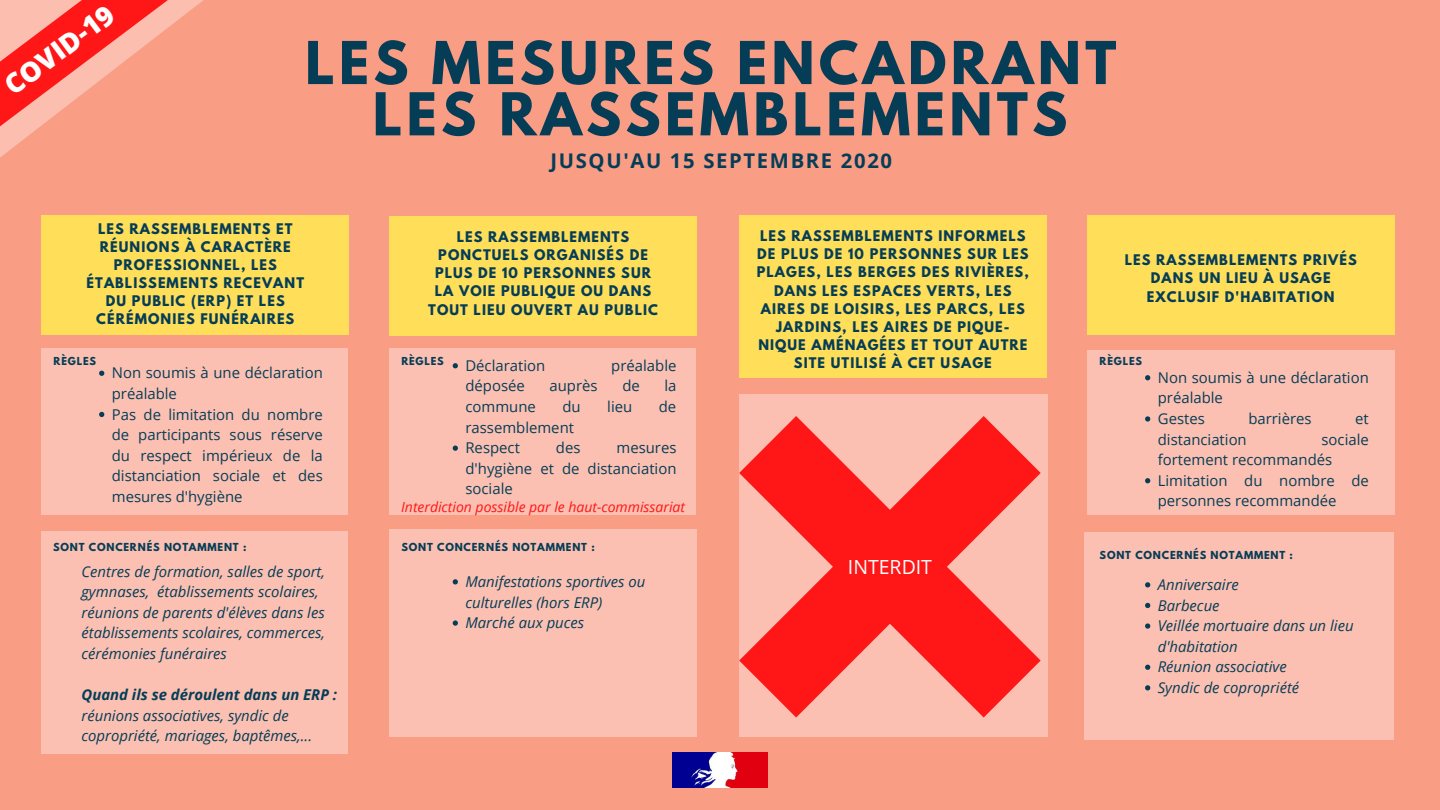
<style>
.page{position:relative;width:1440px;height:810px;background:#f99d85}
.page>*{position:absolute;margin:0;border:0;box-sizing:border-box;transform-origin:0 0}
.t1{font:700 52.3px/51.3px "League Spartan";letter-spacing:.08em;color:#053d57;text-align:center}
.t2{font:800 27.4px "Open Sans";color:#fff}
.t3{font:700 20.3px "Open Sans";letter-spacing:.08em;color:#053d57}
.t4{font:19.5px "Open Sans";color:#fff}
.t5{font:14.9px/20.6px "Open Sans";color:#053d57}
.t6{font:italic 14.9px/20.6px "Open Sans";color:#053d57}
.t7{font:italic 700 14.9px "Open Sans";color:#053d57}
.t8{font:italic 14px "Open Sans";color:#ff1616}
.t9{font:700 13px/18.2px "League Spartan";letter-spacing:.08em;color:#053d57;text-align:center}
.t10{font:700 9.8px "League Spartan";letter-spacing:.08em;color:#053d57}
</style>
<div class="page">
<svg style="left:0;top:0;width:203px;height:265px"></svg>
<img style="left:673px;top:753px;width:94px;height:34px">
<div style="left:41px;top:348px;width:307px;height:166px;background:#fbc0b1"></div>
<div style="left:42px;top:215px;width:307px;height:120px;background:#ffde59"></div>
<div style="left:389px;top:348px;width:307px;height:166px;background:#fbc0b1"></div>
<div style="left:389px;top:216px;width:308px;height:119px;background:#ffde59"></div>
<div style="left:739px;top:394px;width:308px;height:343px;background:#fbc0b1"></div>
<div style="left:739px;top:215px;width:307px;height:162px;background:#ffde59"></div>
<div style="left:1087px;top:350px;width:308px;height:164px;background:#fbc0b1"></div>
<div style="left:1085px;top:532px;width:309px;height:208px;background:#fbc0b1"></div>
<div style="left:1087px;top:215px;width:308px;height:120px;background:#ffde59"></div>
<div style="left:42px;top:531px;width:306px;height:222px;background:#fbc0b1"></div>
<div style="left:389px;top:529px;width:308px;height:208px;background:#fbc0b1"></div>
<svg style="left:739px;top:416px;width:302px;height:302px;fill:#ff1616"></svg>
<svg style="left:1145px;top:375px;width:5px;height:5px"></svg>
<svg style="left:1145px;top:416px;width:5px;height:6px"></svg>
<svg style="left:1145px;top:478px;width:5px;height:5px"></svg>
<svg style="left:1145px;top:582px;width:5px;height:5px"></svg>
<svg style="left:1145px;top:603px;width:5px;height:5px"></svg>
<svg style="left:1145px;top:623px;width:5px;height:6px"></svg>
<svg style="left:1145px;top:665px;width:5px;height:5px"></svg>
<svg style="left:1145px;top:685px;width:5px;height:5px"></svg>
<svg style="left:99px;top:371px;width:5px;height:5px"></svg>
<svg style="left:99px;top:412px;width:5px;height:5px"></svg>
<svg style="left:453px;top:363px;width:5px;height:5px"></svg>
<svg style="left:453px;top:446px;width:5px;height:5px"></svg>
<svg style="left:453px;top:579px;width:5px;height:5px"></svg>
<svg style="left:453px;top:620px;width:5px;height:6px"></svg>
<h2 class="t2" style="left:-4px;top:73px;width:130px;rotate:-37deg">COVID-19</h2>
<h1 class="t1" style="left:305px;top:44px;width:813px">LES MESURES ENCADRANT<br>LES RASSEMBLEMENTS</h1>
<h3 class="t3" style="left:550px;top:147px;width:343px">JUSQU'AU 15 SEPTEMBRE 2020</h3>
<p class="t9" style="left:87px;top:221px;width:219px">LES RASSEMBLEMENTS ET<br>RÉUNIONS À CARACTÈRE<br>PROFESSIONNEL, LES<br>ÉTABLISSEMENTS RECEVANT<br>DU PUBLIC (ERP) ET LES<br>CÉRÉMONIES FUNÉRAIRES</p>
<p class="t9" style="left:428px;top:229px;width:231px">LES RASSEMBLEMENTS<br>PONCTUELS ORGANISÉS DE<br>PLUS DE 10 PERSONNES SUR<br>LA VOIE PUBLIQUE OU DANS<br>TOUT LIEU OUVERT AU PUBLIC</p>
<p class="t9" style="left:757px;top:229px;width:274px">LES RASSEMBLEMENTS INFORMELS<br>DE PLUS DE 10 PERSONNES SUR LES<br>PLAGES, LES BERGES DES RIVIÈRES,<br>DANS LES ESPACES VERTS, LES<br>AIRES DE LOISIRS, LES PARCS, LES<br>JARDINS, LES AIRES DE PIQUE-<br>NIQUE AMÉNAGÉES ET TOUT AUTRE<br>SITE UTILISÉ À CET USAGE</p>
<p class="t9" style="left:1125px;top:253px;width:234px">LES RASSEMBLEMENTS PRIVÉS<br>DANS UN LIEU À USAGE<br>EXCLUSIF D'HABITATION</p>
<p class="t10" style="left:54px;top:356px;width:44px">RÈGLES</p>
<p class="t10" style="left:401px;top:356px;width:44px">RÈGLES</p>
<p class="t10" style="left:1100px;top:356px;width:44px">RÈGLES</p>
<p class="t5" style="left:465px;top:355px;width:81px">Déclaration</p>
<p class="t5" style="left:611px;top:355px;width:67px">préalable</p>
<p class="t5" style="left:465px;top:375px;width:61px">déposée</p>
<p class="t5" style="left:550px;top:375px;width:50px">auprès</p>
<p class="t5" style="left:622px;top:375px;width:19px">de</p>
<p class="t5" style="left:665px;top:375px;width:14px">la</p>
<p class="t5" style="left:465px;top:396px;width:72px">commune</p>
<p class="t5" style="left:562px;top:396px;width:20px">du</p>
<p class="t5" style="left:607px;top:396px;width:27px">lieu</p>
<p class="t5" style="left:659px;top:396px;width:19px">de</p>
<p class="t5" style="left:465px;top:417px;width:110px">rassemblement<br>Respect</p>
<p class="t5" style="left:112px;top:362px;width:213px">Non soumis à une déclaration préalable<br>Pas de limitation du nombre de participants sous réserve du respect impérieux de la distanciation sociale et des mesures d'hygiène</p>
<p class="t5" style="left:1158px;top:367px;width:212px">Non soumis à une déclaration préalable<br>Gestes</p>
<p class="t5" style="left:1248px;top:408px;width:65px">barrières</p>
<p class="t5" style="left:1355px;top:408px;width:15px">et</p>
<p class="t5" style="left:1158px;top:429px;width:213px;text-indent:164px">sociale fortement recommandés<br>Limitation du nombre de personnes recommandée</p>
<p class="t5" style="left:1158px;top:429px;width:90px">distanciation</p>
<p class="t5" style="left:556px;top:437px;width:26px">des</p>
<p class="t5" style="left:465px;top:437px;width:213px;text-align:justify;text-indent:151px">mesures d'hygiène et de distanciation sociale</p>
<p class="t8" style="left:401px;top:497px;width:285px">Interdiction possible par le haut-commissariat</p>
<p class="t10" style="left:53px;top:542px;width:195px">SONT CONCERNÉS NOTAMMENT :</p>
<p class="t6" style="left:82px;top:560px;width:245px">Centres de formation, salles de sport, gymnases, établissements scolaires, réunions de parents d'élèves dans les établissements scolaires, commerces, cérémonies funéraires</p>
<p class="t7" style="left:82px;top:684px;width:257px">Quand ils se déroulent dans un ERP :</p>
<p class="t6" style="left:82px;top:705px;width:232px">réunions associatives, syndic de copropriété, mariages, baptêmes,...</p>
<p class="t10" style="left:401px;top:542px;width:195px">SONT CONCERNÉS NOTAMMENT :</p>
<p class="t6" style="left:465px;top:571px;width:181px">Manifestations sportives ou culturelles (hors ERP)<br>Marché aux puces</p>
<h3 class="t4" style="left:848px;top:554px;width:86px">INTERDIT</h3>
<p class="t10" style="left:1100px;top:551px;width:195px">SONT CONCERNÉS NOTAMMENT :</p>
<p class="t6" style="left:1158px;top:574px;width:197px">Anniversaire<br>Barbecue<br>Veillée mortuaire dans un lieu d'habitation<br>Réunion associative<br>Syndic de copropriété</p>
</div>
